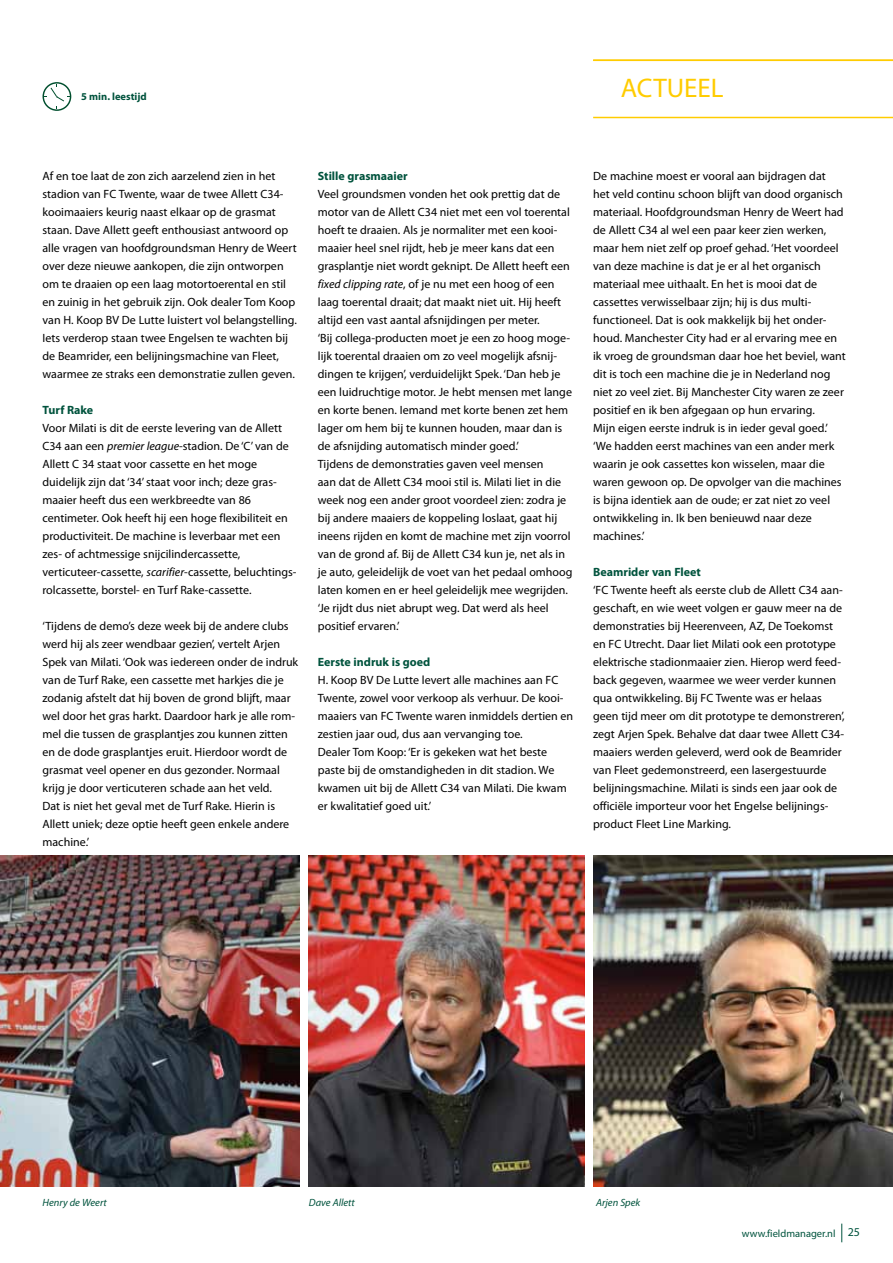
<style>
.page{position:relative;width:893px;height:1263px;background:#fff}
.page>*{position:absolute;margin:0;border:0;box-sizing:border-box;transform-origin:0 0}
.t1{font:27px "Myriad Pro";color:#fc0}
.t2{font:12px/18px "Myriad Pro";color:#000}
.t3{font:700 12px "Myriad Pro";color:#00533d}
.t4{font:italic 10.5px "Myriad Pro";color:#00533d}
.t5{font:10.5px "Myriad Pro";color:#00533d}
.t6{font:700 10.5px "Myriad Pro";color:#00533d}
.s1{font-style:italic}
.s2{font-size:12px}
</style>
<div class="page">
<svg style="left:841px;top:1223px;width:1px;height:19px"></svg>
<hr style="left:593px;top:117px;width:300px;height:1px;background:#fc0">
<hr style="left:593px;top:60px;width:300px;height:1px;background:#fc0">
<svg style="left:43px;top:82px;width:28px;height:29px"></svg>
<img style="left:0;top:856px;width:300px;height:330px">
<img style="left:593px;top:856px;width:300px;height:330px">
<img style="left:309px;top:856px;width:275px;height:330px">
<p class="t6" style="left:81px;top:90px;width:67px">5 min. leestijd</p>
<h1 class="t1" style="left:621px;top:71px;width:104px">ACTUEEL</h1>
<p class="t2" style="left:43px;top:167px;width:256px">Af en toe laat de zon zich aarzelend zien in het stadion van FC Twente, waar de twee Allett C34- kooimaaiers keurig naast elkaar op de grasmat staan. Dave Allett geeft enthousiast antwoord op alle vragen van hoofdgroundsman Henry de Weert over deze nieuwe aankopen, die zijn ontworpen om te draaien op een laag motortoerental en stil en zuinig in het gebruik zijn. Ook dealer Tom Koop van H. Koop BV De Lutte luistert vol belangstelling.<br>Iets verderop staan twee Engelsen te wachten bij de Beamrider, een belijningsmachine van Fleet, waarmee ze straks een demonstratie zullen geven.</p>
<p class="t3" style="left:43px;top:402px;width:52px">Turf Rake</p>
<p class="t2" style="left:43px;top:419px;width:256px">Voor Milati is dit de eerste levering van de Allett C34 aan een <span class="s1">premier league</span>-stadion. De ‘C’ van de Allett C 34 staat voor cassette en het moge duidelijk zijn dat ‘34’ staat voor inch; deze gras&shy;maaier heeft dus een werkbreedte van 86 centimeter. Ook heeft hij een hoge flexibiliteit en productiviteit. De machine is leverbaar met een zes- of achtmessige snijcilindercassette, verticuteer-cassette, <span class="s1">scarifier</span>-cassette, beluchtings&shy;rolcassette, borstel- en Turf Rake-cassette.</p>
<p class="t2" style="left:43px;top:617px;width:257px">‘Tijdens de demo’s deze week bij de andere clubs werd hij als zeer wendbaar gezien’, vertelt Arjen Spek van Milati. ‘Ook was iedereen onder de indruk van de Turf Rake, een cassette met harkjes die je zodanig afstelt dat hij boven de grond blijft, maar wel door het gras harkt. Daardoor hark je alle rom&shy;mel die tussen de grasplantjes zou kunnen zitten en de dode grasplantjes eruit. Hierdoor wordt de grasmat veel opener en dus gezonder. Normaal krijg je door verticuteren schade aan het veld.<br>Dat is niet het geval met de Turf Rake. Hierin is Allett uniek; deze optie heeft geen enkele andere machine.’</p>
<p class="t3" style="left:318px;top:168px;width:91px">Stille grasmaaier</p>
<p class="t2" style="left:318px;top:185px;width:256px">Veel groundsmen vonden het ook prettig dat de motor van de Allett C34 niet met een vol toerental hoeft te draaien. Als je normaliter met een kooi&shy;maaier heel snel rijdt, heb je meer kans dat een grasplantje niet wordt geknipt. De Allett heeft een <span class="s1">fixed clipping rate</span>, of je nu met een hoog of een laag toerental draait; dat maakt niet uit. Hij heeft altijd een vast aantal afsnijdingen per meter.<br>‘Bij collega-producten moet je een zo hoog moge&shy;lijk toerental draaien om zo veel mogelijk afsnij&shy;dingen te krijgen’, verduidelijkt Spek. ‘Dan heb je een luidruchtige motor. Je hebt mensen met lange en korte benen. Iemand met korte benen zet hem lager om hem bij te kunnen houden, maar dan is de afsnijding automatisch minder goed.’<br>Tijdens de demonstraties gaven veel mensen<br>aan dat de Allett C34 mooi stil is. Milati liet in die week nog een ander groot voordeel zien: zodra je bij andere maaiers de koppeling loslaat, gaat hij ineens rijden en komt de machine met zijn voorrol van de grond af. Bij de Allett C34 kun je, net als in je auto, geleidelijk de voet van het pedaal omhoog laten komen en er heel geleidelijk mee wegrijden. ‘Je rijdt dus niet abrupt weg. Dat werd als heel positief ervaren.’</p>
<p class="t3" style="left:318px;top:654px;width:114px">Eerste indruk is goed</p>
<p class="t2" style="left:318px;top:671px;width:257px">H. Koop BV De Lutte levert alle machines aan FC Twente, zowel voor verkoop als verhuur. De kooi&shy;maaiers van FC Twente waren inmiddels dertien en zestien jaar oud, dus aan vervanging toe.<br>Dealer Tom Koop: ‘Er is gekeken wat het beste paste bij de omstandigheden in dit stadion. We kwamen uit bij de Allett C34 van Milati. Die kwam er kwalitatief goed uit.’</p>
<p class="t2" style="left:593px;top:167px;width:254px">De machine moest er vooral aan bijdragen dat<br>het veld continu schoon blijft van dood organisch materiaal. Hoofdgroundsman Henry de Weert had de Allett C34 al wel een paar keer zien werken, maar hem niet zelf op proef gehad. ‘Het voordeel van deze machine is dat je er al het organisch materiaal mee uithaalt. En het is mooi dat de cassettes verwisselbaar zijn; hij is dus multi&shy;functioneel. Dat is ook makkelijk bij het onder&shy;houd. Manchester City had er al ervaring mee en ik vroeg de groundsman daar hoe het beviel, want dit is toch een machine die je in Nederland nog niet zo veel ziet. Bij Manchester City waren ze zeer positief en ik ben afgegaan op hun ervaring.<br>Mijn eigen eerste indruk is in ieder geval goed.’ ‘We hadden eerst machines van een ander merk waarin je ook cassettes kon wisselen, maar die waren gewoon op. De opvolger van die machines is bijna identiek aan de oude; er zat niet zo veel ontwikkeling in. Ik ben benieuwd naar deze machines.’</p>
<p class="t3" style="left:593px;top:564px;width:109px">Beamrider van Fleet</p>
<p class="t2" style="left:593px;top:581px;width:253px">‘FC Twente heeft als eerste club de Allett C34 aan&shy;geschaft, en wie weet volgen er gauw meer na de demonstraties bij Heerenveen, AZ, De Toekomst en FC Utrecht. Daar liet Milati ook een prototype elektrische stadionmaaier zien. Hierop werd feed&shy;back gegeven, waarmee we weer verder kunnen qua ontwikkeling. Bij FC Twente was er helaas geen tijd meer om dit prototype te demonstreren’, zegt Arjen Spek. Behalve dat daar twee Allett C34- maaiers werden geleverd, werd ook de Beamrider van Fleet gedemonstreerd, een lasergestuurde belijningsmachine. Milati is sinds een jaar ook de officiële importeur voor het Engelse belijnings&shy;product Fleet Line Marking.</p>
<p class="t4" style="left:43px;top:1196px;width:66px">Henry de Weert</p>
<p class="t4" style="left:309px;top:1196px;width:48px">Dave Allett</p>
<p class="t4" style="left:596px;top:1196px;width:46px">Arjen Spek</p>
<p class="t5" style="left:742px;top:1227px;width:120px">www.fieldmanager.nl <span class="s2">25</span></p>
</div>
